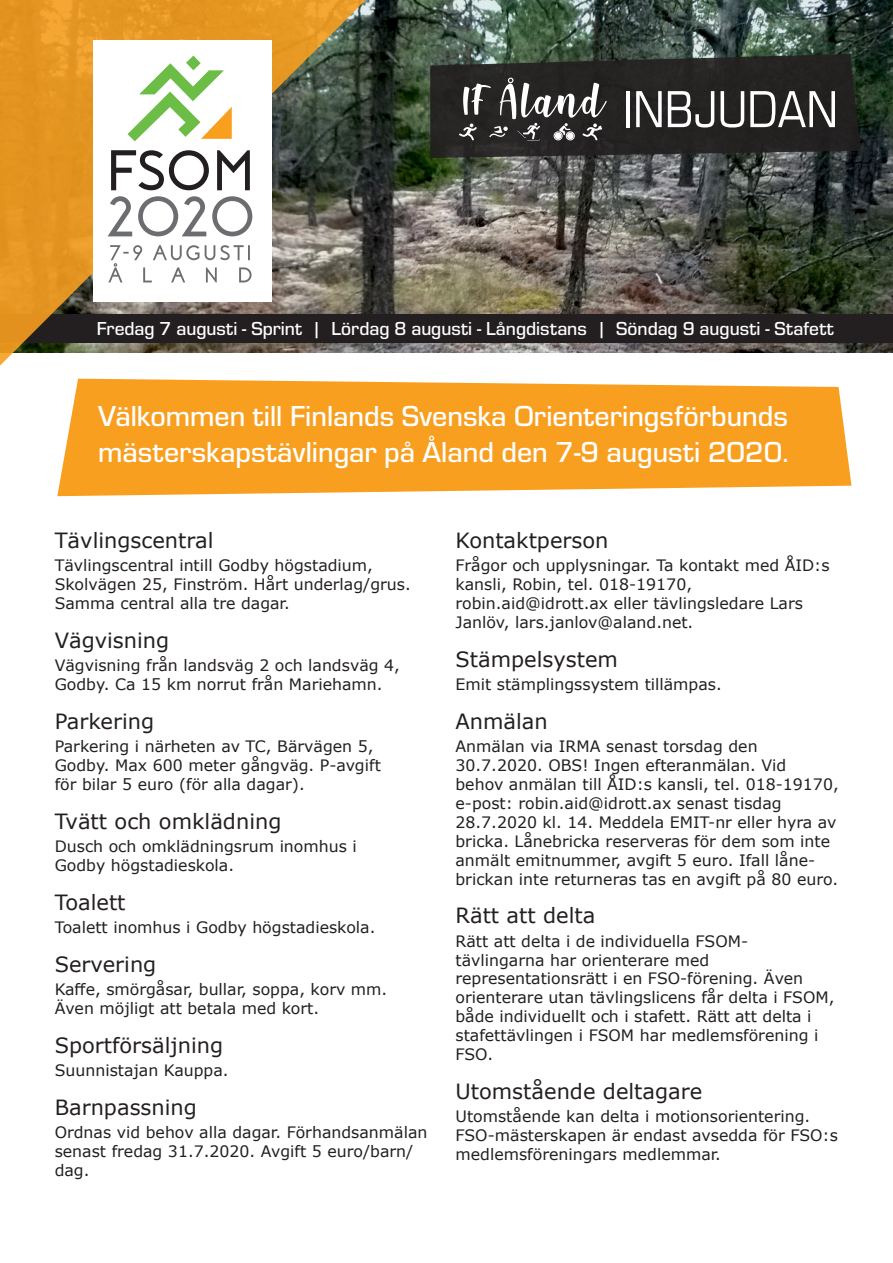
<style>
.page{position:relative;width:893px;height:1263px;background:#fff}
.page>*{position:absolute;margin:0;border:0;box-sizing:border-box;transform-origin:0 0}
.t1{font:54px "Eurostile Con";color:#fff}
.t2{font:500 30px/36px "Eurostile";color:#fff}
.Rubrik{font:21px "Verdana";color:#231f20}
.t3{font:500 19.5px "Eurostile";color:#fff}
.Text{font:15.75px/18.9px "Verdana";color:#231f20}
</style>
<div class="page">
<img style="left:366px;top:1px;width:526px;height:351px">
<svg style="left:430px;top:54px;width:431px;height:104px;background:#323230"></svg>
<div style="left:0;top:315px;width:893px;height:28px;background:#231f20"></div>
<svg style="left:0;top:0;width:366px;height:366px"></svg>
<div style="left:93px;top:40px;width:179px;height:262px;background:#fff"></div>
<svg style="left:186px;top:56px;width:15px;height:14px"></svg>
<svg style="left:111px;top:150px;width:98px;height:40px"></svg>
<svg style="left:217px;top:150px;width:33px;height:40px"></svg>
<svg style="left:108px;top:196px;width:24px;height:40px"></svg>
<svg style="left:138px;top:196px;width:68px;height:40px"></svg>
<svg style="left:212px;top:196px;width:40px;height:40px"></svg>
<svg style="left:205px;top:245px;width:45px;height:15px"></svg>
<svg style="left:108px;top:245px;width:91px;height:37px"></svg>
<svg style="left:206px;top:267px;width:11px;height:15px"></svg>
<svg style="left:239px;top:267px;width:13px;height:15px"></svg>
<svg style="left:127px;top:63px;width:105px;height:78px"></svg>
<svg style="left:57px;top:379px;width:794px;height:117px;background:#f8a834"></svg>
<p class="t1" style="left:622px;top:72px;width:218px">INBJUDAN</p>
<p class="t3" style="left:97px;top:315px;width:739px">Fredag 7 augusti - Sprint | Lördag 8 augusti - Långdistans | Söndag 9 augusti - Stafett</p>
<p class="t2" style="left:98px;top:397px;width:692px">Välkommen till Finlands Svenska Orienteringsförbunds mästerskapstävlingar på Åland den 7-9 augusti 2020.</p>
<p class="Rubrik" style="left:55px;top:526px;width:160px">Tävlingscentral</p>
<p class="Text" style="left:55px;top:556px;width:358px">Tävlingscentral intill Godby högstadium,<br>Skolvägen 25, Finström. Hårt underlag/grus.<br>Samma central alla tre dagar.</p>
<p class="Rubrik" style="left:55px;top:626px;width:116px">Vägvisning</p>
<p class="Text" style="left:55px;top:656px;width:347px">Vägvisning från landsväg 2 och landsväg 4,<br>Godby. Ca 15 km norrut från Mariehamn.</p>
<p class="Rubrik" style="left:55px;top:707px;width:101px">Parkering</p>
<p class="Text" style="left:55px;top:737px;width:328px">Parkering i närheten av TC, Bärvägen 5,<br>Godby. Max 600 meter gångväg. P-avgift för bilar 5 euro (för alla dagar).</p>
<p class="Rubrik" style="left:55px;top:807px;width:228px">Tvätt och omklädning</p>
<p class="Text" style="left:55px;top:837px;width:304px">Dusch och omklädningsrum inomhus i<br>Godby högstadieskola.</p>
<p class="Rubrik" style="left:55px;top:888px;width:72px">Toalett</p>
<p class="Text" style="left:55px;top:918px;width:322px">Toalett inomhus i Godby högstadieskola.</p>
<p class="Rubrik" style="left:55px;top:950px;width:103px">Servering</p>
<p class="Text" style="left:55px;top:980px;width:334px">Kaffe, smörgåsar, bullar, soppa, korv mm.<br>Även möjligt att betala med kort.</p>
<p class="Rubrik" style="left:55px;top:1031px;width:170px">Sportförsäljning</p>
<p class="Text" style="left:55px;top:1061px;width:175px">Suunnistajan Kauppa.</p>
<p class="Rubrik" style="left:55px;top:1093px;width:144px">Barnpassning</p>
<p class="Text" style="left:55px;top:1123px;width:374px">Ordnas vid behov alla dagar. Förhandsanmälan senast fredag 31.7.2020. Avgift 5 euro/barn/ dag.</p>
<p class="Rubrik" style="left:455px;top:526px;width:155px">Kontaktperson</p>
<p class="Text" style="left:455px;top:556px;width:376px">Frågor och upplysningar. Ta kontakt med ÅID:s kansli, Robin, tel. 018-19170, robin.aid@idrott.ax eller tävlingsledare Lars Janlöv, lars.janlov@aland.net.</p>
<p class="Rubrik" style="left:455px;top:645px;width:164px">Stämpelsystem</p>
<p class="Text" style="left:455px;top:675px;width:268px">Emit stämplingssystem tillämpas.</p>
<p class="Rubrik" style="left:455px;top:707px;width:94px">Anmälan</p>
<p class="Text" style="left:455px;top:737px;width:385px">Anmälan via IRMA senast torsdag den 30.7.2020. OBS! Ingen efteranmälan. Vid<br>behov anmälan till ÅID:s kansli, tel. 018-19170, e-post: robin.aid@idrott.ax senast tisdag 28.7.2020 kl. 14. Meddela EMIT-nr eller hyra av bricka. Lånebricka reserveras för dem som inte anmält emitnummer, avgift 5 euro. Ifall låne&shy;brickan inte returneras tas en avgift på 80 euro.</p>
<p class="Rubrik" style="left:455px;top:901px;width:141px">Rätt att delta</p>
<p class="Text" style="left:455px;top:931px;width:380px">Rätt att delta i de individuella FSOM&shy;tävlingarna har orienterare med representationsrätt i en FSO-förening. Även orienterare utan tävlingslicens får delta i FSOM, både individuellt och i stafett. Rätt att delta i stafettävlingen i FSOM har medlemsförening i FSO.</p>
<p class="Rubrik" style="left:455px;top:1077px;width:248px">Utomstående deltagare</p>
<p class="Text" style="left:455px;top:1107px;width:384px">Utomstående kan delta i motionsorientering.<br>FSO-mästerskapen är endast avsedda för FSO:s medlemsföreningars medlemmar.</p>
</div>
